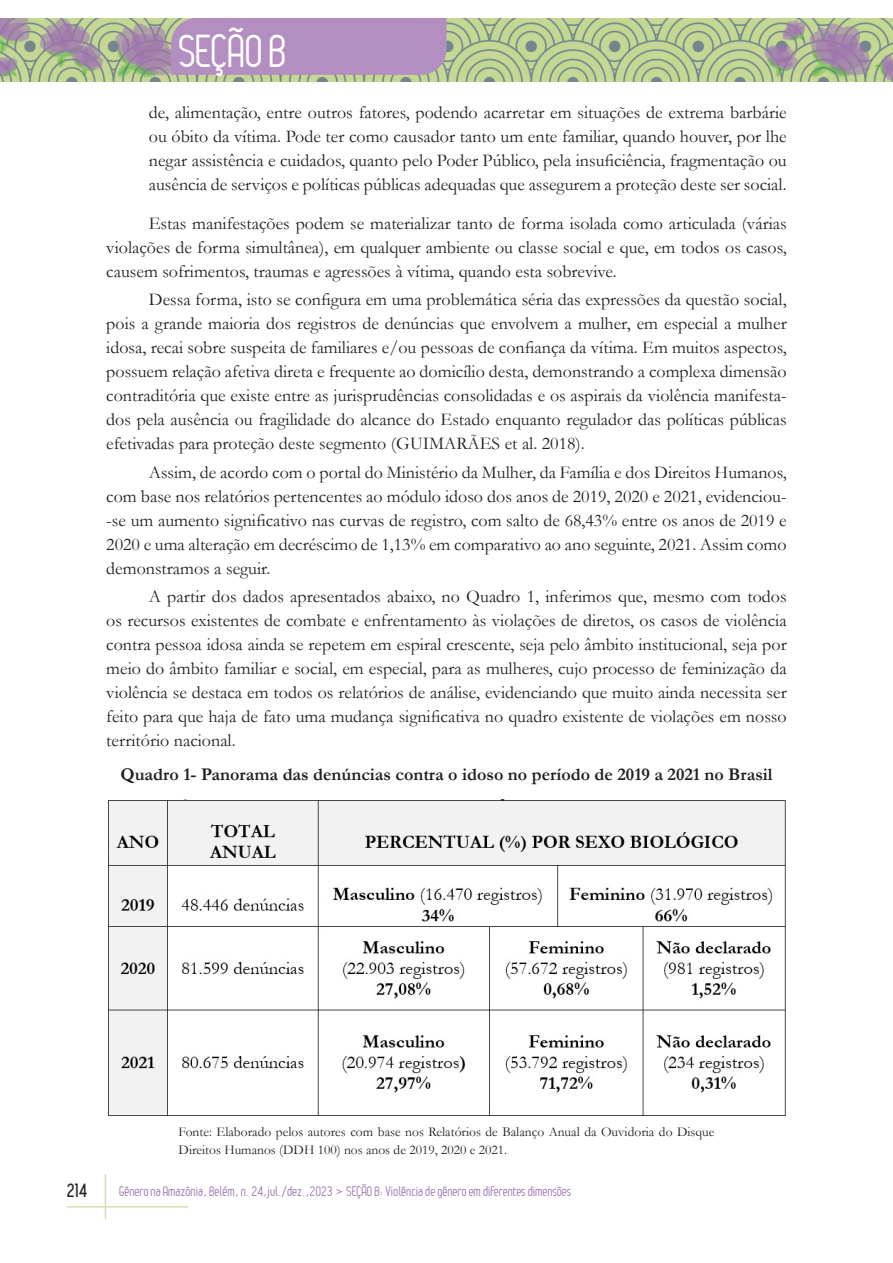
<style>
.page{position:relative;width:893px;height:1263px;background:#fff}
.page>*{position:absolute;margin:0;border:0;box-sizing:border-box;transform-origin:0 0}
.t1{font:45px "Leger";letter-spacing:-.01em;color:#fff}
.Texto{font:18px/24px "Garamond";color:#231f20;text-align:justify}
.Título_1-imgs{font:700 18px "Garamond";color:#231f20}
.t2{font:700 18px "Leger";color:#231f20}
.Fonte{font:13.5px/18px "Garamond";color:#231f20}
.t3{font:13.5px "Leger";color:#9f73af}
</style>
<div class="page">
<hr style="left:105px;top:1174px;width:1px;height:45px;background:#d2e0ac">
<hr style="left:67px;top:1206px;width:121px;height:1px;background:#d2e0ac">
<img style="left:0;top:18px;width:893px;height:64px">
<div style="left:171px;top:18px;width:275px;height:57px;background:#b28fc0"></div>
<img style="left:108px;top:799px;width:678px;height:317px">
<h1 class="t1" style="left:179px;top:26px;width:110px">SEÇÃO B</h1>
<p class="Texto" style="left:149px;top:100px;width:639px">de, alimentação, entre outros fatores, podendo acarretar em situações de extrema barbárie ou óbito da vítima. Pode ter como causador tanto um ente familiar, quando houver, por lhe negar assistência e cuidados, quanto pelo Poder Público, pela insuficiência, fragmentação ou ausência de serviços e políticas públicas adequadas que assegurem a proteção deste ser social.</p>
<p class="Texto" style="left:106px;top:211px;width:682px;text-indent:43px">Estas manifestações podem se materializar tanto de forma isolada como articulada (várias violações de forma simultânea), em qualquer ambiente ou classe social e que, em todos os casos, causem sofrimentos, traumas e agressões à vítima, quando esta sobrevive.</p>
<p class="Texto" style="left:106px;top:287px;width:682px;text-indent:43px">Dessa forma, isto se configura em uma problemática séria das expressões da questão social, pois a grande maioria dos registros de denúncias que envolvem a mulher, em especial a mulher idosa, recai sobre suspeita de familiares e/ou pessoas de confiança da vítima. Em muitos aspectos, possuem relação afetiva direta e frequente ao domicílio desta, demonstrando a complexa dimensão contraditória que existe entre as jurisprudências consolidadas e os aspirais da violência manifesta&shy;dos pela ausência ou fragilidade do alcance do Estado enquanto regulador das políticas públicas efetivadas para proteção deste segmento (GUIMARÃES et al. 2018).</p>
<p class="Texto" style="left:106px;top:459px;width:682px;text-indent:43px">Assim, de acordo com o portal do Ministério da Mulher, da Família e dos Direitos Humanos, com base nos relatórios pertencentes ao módulo idoso dos anos de 2019, 2020 e 2021, evidenciou--se um aumento significativo nas curvas de registro, com salto de 68,43% entre os anos de 2019 e 2020 e uma alteração em decréscimo de 1,13% em comparativo ao ano seguinte, 2021. Assim como demonstramos a seguir.</p>
<p class="Texto" style="left:106px;top:584px;width:682px;text-indent:43px">A partir dos dados apresentados abaixo, no Quadro 1, inferimos que, mesmo com todos os recursos existentes de combate e enfrentamento às violações de diretos, os casos de violência contra pessoa idosa ainda se repetem em espiral crescente, seja pelo âmbito institucional, seja por meio do âmbito familiar e social, em especial, para as mulheres, cujo processo de feminização da violência se destaca em todos os relatórios de análise, evidenciando que muito ainda necessita ser feito para que haja de fato uma mudança significativa no quadro existente de violações em nosso território nacional.</p>
<p class="Título_1-imgs" style="left:120px;top:762px;width:654px">Quadro 1- Panorama das denúncias contra o idoso no período de 2019 a 2021 no Brasil</p>
<p class="Fonte" style="left:179px;top:1122px;width:537px">Fonte: Elaborado pelos autores com base nos Relatórios de Balanço Anual da Ouvidoria do Disque<br>Direitos Humanos (DDH 100) nos anos de 2019, 2020 e 2021.</p>
<p class="t2" style="left:67px;top:1180px;width:21px">214</p>
<p class="t3" style="left:119px;top:1183px;width:454px">Gênero na Amazônia, Belém, n. 24,jul./dez.,2023 &gt; SEÇÃO B: Violência de gênero em diferentes dimensões</p>
</div>
